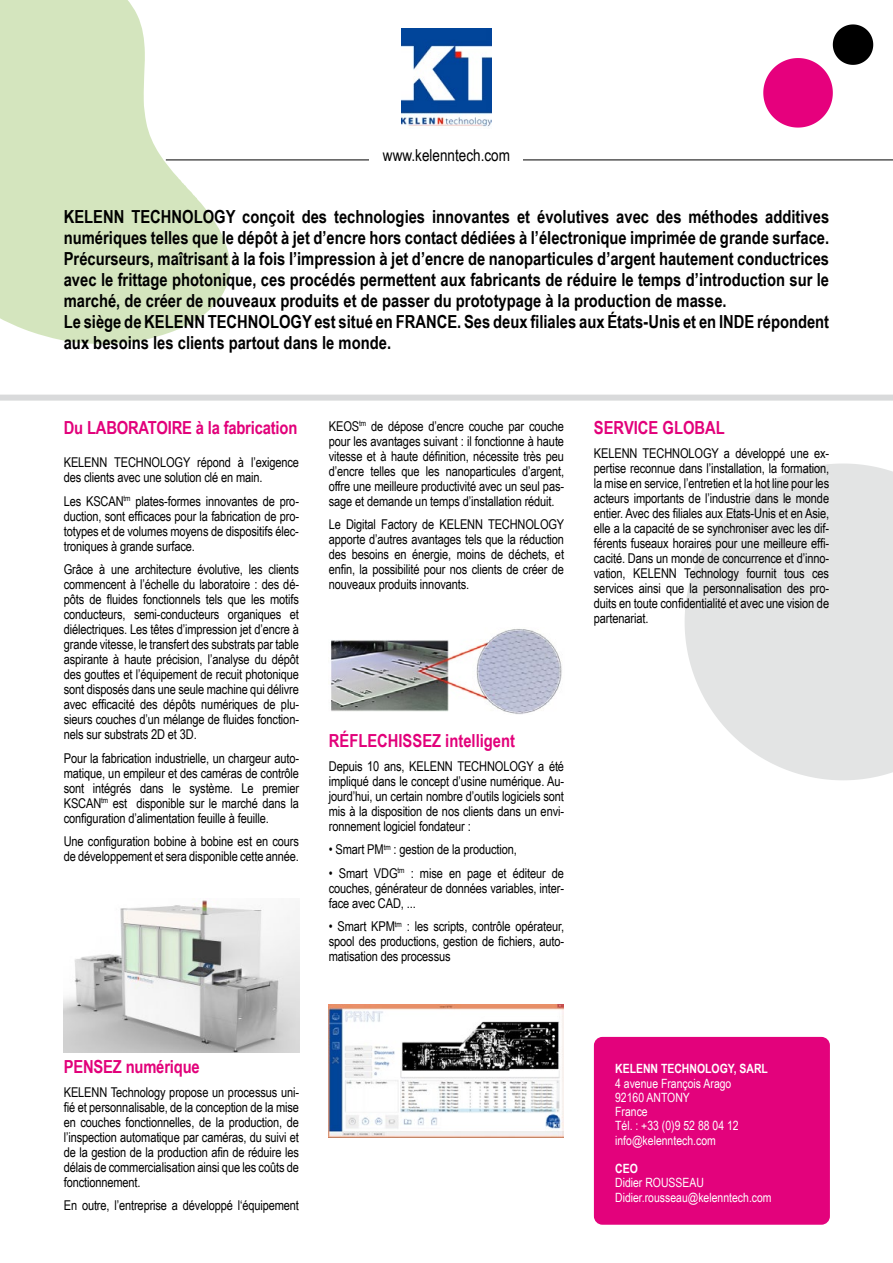
<style>
.page{position:relative;width:893px;height:1263px;background:#fff}
.page>*{position:absolute;margin:0;border:0;box-sizing:border-box;transform-origin:0 0}
.t1{font:700 18px/21px "Arial Narrow";color:#000}
.t2{font:700 18px "Arial Narrow";letter-spacing:-.01em;color:#e2007a}
.t3{font:16.5px "Arial Narrow";color:#000}
.t4{font:13.5px/15px "Arial Narrow";letter-spacing:-.01em;color:#000;text-align:justify}
.t5{font:12.75px/14.2px "Arial Narrow";color:#fff}
.t6{font:700 12.75px "Arial Narrow";color:#fff}
</style>
<div class="page">
<svg style="left:763px;top:24px;width:110px;height:104px"></svg>
<svg style="left:685px;top:463px;width:208px;height:317px;fill:#e3e4e4"></svg>
<hr style="left:166px;top:160px;width:727px;height:1px;background:#000">
<div style="left:0;top:395px;width:893px;height:6px;background:#d9dadb"></div>
<svg style="left:0;top:0;width:230px;height:344px;fill:#d4e5be"></svg>
<div style="left:370px;top:149px;width:153px;height:18px;background:#fff"></div>
<img style="left:402px;top:29px;width:89px;height:98px">
<img style="left:64px;top:898px;width:236px;height:154px">
<img style="left:331px;top:629px;width:231px;height:85px">
<img style="left:329px;top:1005px;width:234px;height:132px">
<div style="left:594px;top:1037px;width:236px;height:188px;background:#e3027c;border-radius:9px"></div>
<p class="t3" style="left:383px;top:143px;width:129px">www.kelenntech.com</p>
<p class="t1" style="left:64px;top:205px;width:767px">KELENN TECHNOLOGY conçoit des technologies innovantes et évolutives avec des méthodes additives numériques telles que le dépôt à jet d’encre hors contact dédiées à l’électronique imprimée de grande surface.<br>Précurseurs, maîtrisant à la fois l’impression à jet d’encre de nanoparticules d’argent hautement conductrices avec le frittage photonique, ces procédés permettent aux fabricants de réduire le temps d’introduction sur le marché, de créer de nouveaux produits et de passer du prototypage à la production de masse.<br>Le siège de KELENN TECHNOLOGY est situé en FRANCE. Ses deux filiales aux États-Unis et en INDE répondent aux besoins les clients partout dans le monde.</p>
<h1 class="t2" style="left:64px;top:414px;width:235px">Du LABORATOIRE à la fabrication</h1>
<p class="t4" style="left:64px;top:454px;width:237px">KELENN TECHNOLOGY répond à l’exigence des clients avec une solution clé en main.</p>
<p class="t4" style="left:64px;top:493px;width:237px">Les KSCAN<sup>tm</sup> plates-formes innovantes de pro&shy;duction, sont efficaces pour la fabrication de pro&shy;totypes et de volumes moyens de dispositifs élec&shy;troniques à grande surface.</p>
<p class="t4" style="left:64px;top:561px;width:237px">Grâce à une architecture évolutive, les clients commencent à l’échelle du laboratoire : des dé&shy;pôts de fluides fonctionnels tels que les motifs conducteurs, semi-conducteurs organiques et diélectriques. Les têtes d’impression jet d’encre à grande vitesse, le transfert des substrats par table aspirante à haute précision, l’analyse du dépôt des gouttes et l’équipement de recuit photonique sont disposés dans une seule machine qui délivre avec efficacité des dépôts numériques de plu&shy;sieurs couches d’un mélange de fluides fonction&shy;nels sur substrats 2D et 3D.</p>
<p class="t4" style="left:64px;top:750px;width:237px">Pour la fabrication industrielle, un chargeur auto&shy;matique, un empileur et des caméras de contrôle sont intégrés dans le système. Le premier KSCAN<sup>tm</sup> est disponible sur le marché dans la configuration d’alimentation feuille à feuille.</p>
<p class="t4" style="left:64px;top:833px;width:237px">Une configuration bobine à bobine est en cours de développement et sera disponible cette année.</p>
<p class="t4" style="left:329px;top:418px;width:237px">KEOS<sup>tm</sup> de dépose d’encre couche par couche pour les avantages suivant : il fonctionne à haute vitesse et à haute définition, nécessite très peu d’encre telles que les nanoparticules d’argent, offre une meilleure productivité avec un seul pas&shy;sage et demande un temps d’installation réduit.</p>
<p class="t4" style="left:329px;top:517px;width:237px">Le Digital Factory de KELENN TECHNOLOGY apporte d’autres avantages tels que la réduction des besoins en énergie, moins de déchets, et enfin, la possibilité pour nos clients de créer de nouveaux produits innovants.</p>
<h1 class="t2" style="left:329px;top:727px;width:188px">RÉFLECHISSEZ intelligent</h1>
<p class="t4" style="left:329px;top:758px;width:237px">Depuis 10 ans, KELENN TECHNOLOGY a été impliqué dans le concept d’usine numérique. Au&shy;jourd’hui, un certain nombre d’outils logiciels sont mis à la disposition de nos clients dans un envi&shy;ronnement logiciel fondateur :</p>
<p class="t4" style="left:329px;top:842px;width:190px">• Smart PM<sup>tm</sup> : gestion de la production,</p>
<p class="t4" style="left:329px;top:865px;width:237px">• Smart VDG<sup>tm</sup> : mise en page et éditeur de couches, générateur de données variables, inter&shy;face avec CAD, ...</p>
<p class="t4" style="left:329px;top:919px;width:237px">• Smart KPM<sup>tm</sup> : les scripts, contrôle opérateur, spool des productions, gestion de fichiers, auto&shy;matisation des processus</p>
<h1 class="t2" style="left:594px;top:414px;width:132px">SERVICE GLOBAL</h1>
<p class="t4" style="left:594px;top:445px;width:237px">KELENN TECHNOLOGY a développé une ex&shy;pertise reconnue dans l’installation, la formation, la mise en service, l’entretien et la hot line pour les acteurs importants de l’industrie dans le monde entier. Avec des filiales aux Etats-Unis et en Asie, elle a la capacité de se synchroniser avec les dif&shy;férents fuseaux horaires pour une meilleure effi&shy;cacité. Dans un monde de concurrence et d’inno&shy;vation, KELENN Technology fournit tous ces services ainsi que la personnalisation des pro&shy;duits en toute confidentialité et avec une vision de partenariat.</p>
<h1 class="t2" style="left:64px;top:1053px;width:137px">PENSEZ numérique</h1>
<p class="t4" style="left:64px;top:1084px;width:237px">KELENN Technology propose un processus uni&shy;fié et personnalisable, de la conception de la mise en couches fonctionnelles, de la production, de l’inspection automatique par caméras, du suivi et de la gestion de la production afin de réduire les délais de commercialisation ainsi que les coûts de fonctionnement.</p>
<p class="t4" style="left:64px;top:1197px;width:237px">En outre, l’entreprise a développé l‘équipement</p>
<p class="t6" style="left:615px;top:1059px;width:154px">KELENN TECHNOLOGY, SARL</p>
<p class="t5" style="left:615px;top:1075px;width:125px">4 avenue François Arago<br>92160 ANTONY<br>France<br>Tél. : +33 (0)9 52 88 04 12 info@kelenntech.com</p>
<p class="t6" style="left:615px;top:1159px;width:24px">CEO</p>
<p class="t5" style="left:615px;top:1175px;width:158px">Didier ROUSSEAU<br>Didier.rousseau@kelenntech.com</p>
</div>
